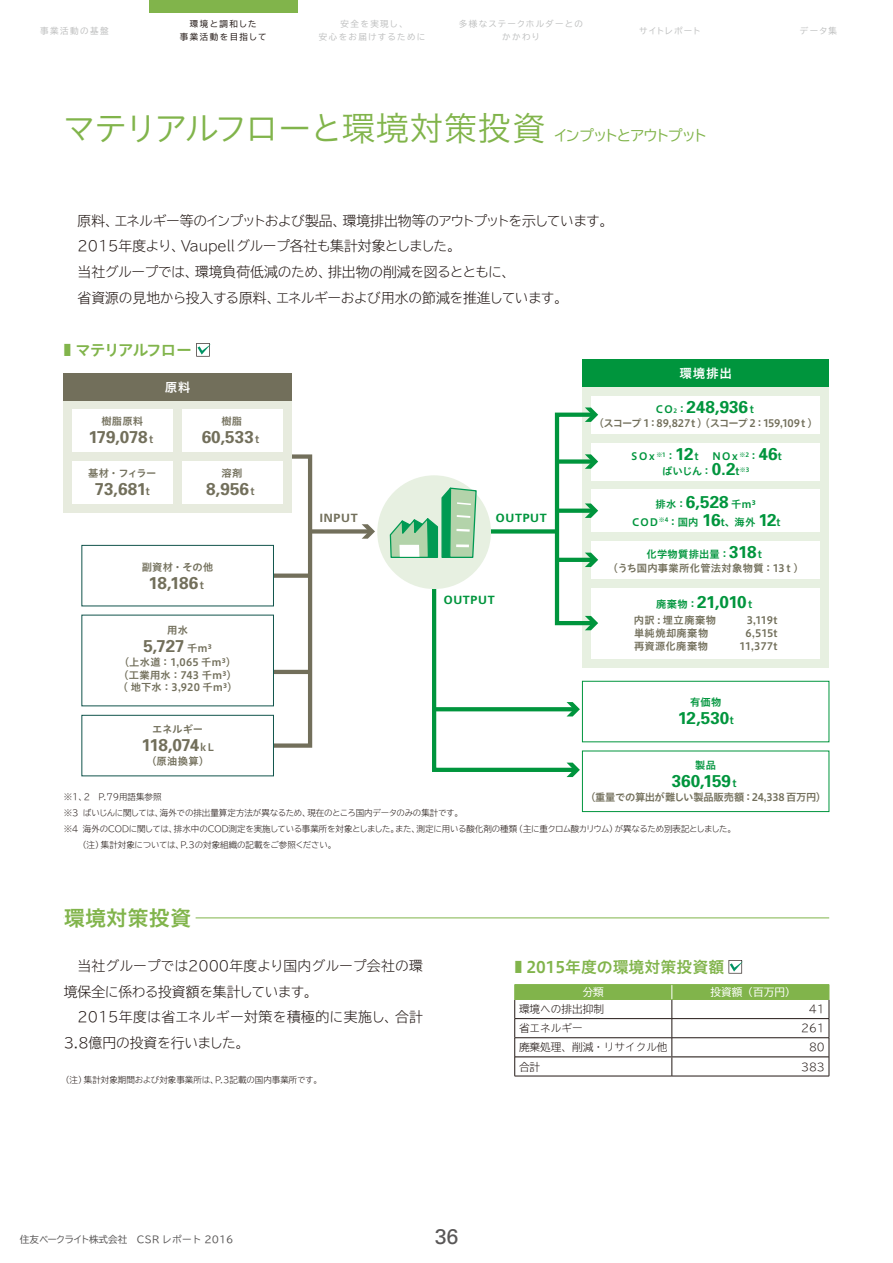
<style>
.page{position:relative;width:893px;height:1263px;background:#fff}
.page>*{position:absolute;margin:0;border:0;box-sizing:border-box;transform-origin:0 0}
.t1{font:34.05px "Hiragino UD Sans Std W3";letter-spacing:-.065em;color:#81b44b}
.t2{font:21.3px "Hiragino UD Sans Std W6";color:#81b44b}
.t3{font:21.3px "Univers";color:#595757}
.t4{font:700 17.1px "Univers";letter-spacing:-.02em;color:#726f5b}
.t5{font:700 17.1px "Univers";letter-spacing:-.01em;color:#00953d}
.t6{font:15.9px "Hiragino UD Sans Std W6";color:#81b44b;scale:.5 1}
.t7{font:15.9px "Hiragino UD Sans Std W6";letter-spacing:-.095em;color:#81b44b;scale:.5 1}
.t8{font:14.85px "TBUD Go Std";letter-spacing:-.135em;color:#81b44b}
.t9{font:300 13.8px/25.7px "TBUD Go Std Super";letter-spacing:-.03em;color:#221815}
.t10{font:300 13.8px/25.7px "TBUD Go Std Super";letter-spacing:-.01em;color:#221815}
.t11{font:12.6px "Hiragino UD Sans Std W6";letter-spacing:.055em;color:#fff}
.t12{font:700 11.4px "Univers";letter-spacing:.055em;color:#00953d}
.t13{font:700 11.4px "Univers";letter-spacing:.06em;color:#726f5b}
.t14{font:300 10.65px "TBUD Go Std Super";color:#221815}
.t15{font:10.65px "TBUD Go Std";color:#fff}
.t16{font:10.35px/12.6px "Hiragino UD Sans Std W6";letter-spacing:.015em;color:#726f5b;text-align:center}
.t17{font:10.35px "Hiragino UD Sans Std W6";letter-spacing:-.095em;color:#726f5b}
.t18{font:10.35px/14.9px "Hiragino UD Sans Std W6";letter-spacing:-.09em;color:#00953d;text-align:center}
.t19{font:10.35px/17.1px "Hiragino UD Sans Std W6";letter-spacing:.015em;color:#00953d;text-align:center}
.t20{font:10.35px "Hiragino UD Sans Std W6";letter-spacing:-.025em;color:#726f5b}
.t21{font:10.35px "Hiragino UD Sans Std W6";letter-spacing:.04em;color:#726f5b}
.t22{font:10.35px "Hiragino UD Sans Std W6";letter-spacing:-.005em;color:#00953d}
.t23{font:9.6px "TBUD Go Std";color:#595757}
.t24{font:300 8.55px/15.9px "TBUD Go Std Super";letter-spacing:-.02em;color:#221815}
.t25{font:300 8.55px "TBUD Go Std Super";color:#221815}
.t26{font:8.55px/12.8px "TBUD Go Std";letter-spacing:.155em;color:#bfc0c0;text-align:center}
.t27{font:8.55px/12.8px "TBUD Go Std";letter-spacing:.135em;color:#bfc0c0;text-align:center}
.t28{font:8.55px/12.8px "TBUD Go Std";letter-spacing:.165em;color:#221815;text-align:center}
.t29{font:8.55px "TBUD Go Std";letter-spacing:.175em;color:#bfc0c0}
.t30{font:8.55px "TBUD Go Std";letter-spacing:.045em;color:#bfc0c0}
.s1{font-family:"Hiragino UD Sans Std W6";font-weight:400;font-size:10.35px}
.s2{font-family:"Hiragino UD Sans Std W6";font-weight:400;font-size:6px}
.s3{font-family:"Univers";font-weight:700;font-size:17.1px}
.s4{color:#00953d}
.s5{font-family:"Univers";font-weight:700;font-size:17.1px;color:#00953d}
</style>
<div class="page">
<svg style="left:196px;top:343px;width:15px;height:14px"></svg>
<div style="left:377px;top:475px;width:114px;height:114px;background:#e7f0e1;border-radius:50%"></div>
<svg style="left:251px;top:454px;width:62px;height:294px"></svg>
<div style="left:310px;top:529px;width:60px;height:5px;background:#726f5b"></div>
<svg style="left:362px;top:524px;width:13px;height:15px"></svg>
<div style="left:64px;top:373px;width:228px;height:28px;background:#726f5b"></div>
<div style="left:64px;top:401px;width:228px;height:111px;background:#e7ebde"></div>
<div style="left:73px;top:410px;width:100px;height:42px;background:#fff"></div>
<div style="left:182px;top:410px;width:101px;height:42px;background:#fff"></div>
<div style="left:73px;top:461px;width:100px;height:42px;background:#fff"></div>
<div style="left:182px;top:461px;width:101px;height:42px;background:#fff"></div>
<div style="left:582px;top:359px;width:247px;height:28px;background:#00953d"></div>
<div style="left:582px;top:387px;width:247px;height:280px;background:#e7f0e1"></div>
<div style="left:592px;top:396px;width:228px;height:38px;background:#fff"></div>
<div style="left:592px;top:443px;width:228px;height:37px;background:#fff"></div>
<div style="left:592px;top:489px;width:228px;height:43px;background:#fff"></div>
<div style="left:592px;top:541px;width:228px;height:38px;background:#fff"></div>
<div style="left:582px;top:751px;width:247px;height:61px;border:1px solid #00953d"></div>
<div style="left:582px;top:681px;width:247px;height:61px;border:1px solid #00953d"></div>
<div style="left:82px;top:715px;width:191px;height:61px;background:#fff"></div>
<div style="left:82px;top:715px;width:192px;height:61px;border:1px solid #11544c"></div>
<div style="left:82px;top:545px;width:191px;height:61px;background:#fff"></div>
<div style="left:82px;top:545px;width:192px;height:61px;border:1px solid #11544c"></div>
<div style="left:82px;top:615px;width:191px;height:91px;background:#fff"></div>
<div style="left:592px;top:588px;width:228px;height:70px;background:#fff"></div>
<div style="left:555px;top:413px;width:40px;height:212px;border:4px solid #00953d"></div>
<svg style="left:585px;top:407px;width:13px;height:15px"></svg>
<div style="left:557px;top:459px;width:36px;height:5px;background:#00953d"></div>
<svg style="left:585px;top:454px;width:13px;height:15px"></svg>
<svg style="left:389px;top:486px;width:209px;height:291px"></svg>
<hr style="left:64px;top:918px;width:765px;height:1px;background:#81b44b">
<div style="left:64px;top:912px;width:132px;height:12px;background:#fff"></div>
<hr style="left:514px;top:1076px;width:158px;height:1px;background:#221815">
<hr style="left:672px;top:1076px;width:157px;height:1px;background:#221815">
<svg style="left:514px;top:984px;width:316px;height:92px"></svg>
<hr style="left:514px;top:999px;width:158px;height:1px;background:#81b44b">
<hr style="left:672px;top:999px;width:157px;height:1px;background:#81b44b">
<svg style="left:728px;top:960px;width:15px;height:13px"></svg>
<div style="left:149px;top:0;width:149px;height:13px;background:#81b44b"></div>
<p class="t28" style="left:180px;top:18px;width:88px">環境と調和した<br>事業活動を目指して</p>
<p class="t27" style="left:459px;top:18px;width:126px">多様なステークホルダーとのかかわり</p>
<p class="t26" style="left:800px;top:24px;width:39px">データ集</p>
<p class="t29" style="left:40px;top:23px;width:70px">事業活動の基盤</p>
<p class="t26" style="left:319px;top:18px;width:108px">安全を実現し、<br>安心をお届けするために</p>
<p class="t30" style="left:639px;top:23px;width:63px">サイトレポート</p>
<h1 class="t1" style="left:62px;top:102px;width:485px">マテリアルフローと環境対策投資</h1>
<h3 class="t8" style="left:553px;top:123px;width:156px">インプットとアウトプット</h3>
<h3 class="t9" style="left:78px;top:207px;width:537px">原料、エネルギー等のインプットおよび製品、環境排出物等のアウトプットを示しています。2015年度より、Vaupellグループ各社も集計対象としました。<br>当社グループでは、環境負荷低減のため、排出物の削減を図るとともに、<br>省資源の見地から投入する原料、エネルギーおよび用水の節減を推進しています。</h3>
<h3 class="t7" style="left:64px;top:338px;width:258px">■ マテリアルフロー</h3>
<h3 class="t11" style="left:165px;top:378px;width:27px">原料</h3>
<p class="t16" style="left:101px;top:414px;width:43px">樹脂原料</p>
<h3 class="t4" style="left:88px;top:426px;width:69px">179,078<span class="s1">ｔ</span></h3>
<p class="t16" style="left:88px;top:466px;width:70px">基材・フィラー</p>
<h3 class="t4" style="left:95px;top:478px;width:56px">73,681<span class="s1">t</span></h3>
<p class="t16" style="left:221px;top:414px;width:22px">樹脂</p>
<h3 class="t4" style="left:202px;top:426px;width:62px">60,533<span class="s1">ｔ</span></h3>
<p class="t16" style="left:221px;top:466px;width:23px">溶剤</p>
<h3 class="t4" style="left:206px;top:478px;width:53px">8,956<span class="s1">ｔ</span></h3>
<p class="t16" style="left:142px;top:560px;width:73px">副資材・その他</p>
<h3 class="t4" style="left:149px;top:572px;width:60px">18,186<span class="s1">ｔ</span></h3>
<p class="t16" style="left:167px;top:623px;width:22px">用水</p>
<h3 class="t4" style="left:143px;top:635px;width:70px">5,727 <span class="s1">千ｍ³</span></h3>
<p class="t16" style="left:118px;top:655px;width:121px;text-align:left">（上水道： 1,065 千ｍ³）（工業用水： 743 千ｍ³）（ 地下水： 3,920 千ｍ³）</p>
<h3 class="t13" style="left:320px;top:510px;width:39px">INPUT</h3>
<h3 class="t12" style="left:496px;top:510px;width:52px">OUTPUT</h3>
<h3 class="t12" style="left:444px;top:593px;width:52px">OUTPUT</h3>
<h3 class="t11" style="left:679px;top:364px;width:54px">環境排出</h3>
<h3 class="t5" style="left:655px;top:396px;width:104px"><span class="s1">ＣＯ</span><span class="s2">2</span><span class="s1">：</span>248,936<span class="s1">ｔ</span></h3>
<p class="t17" style="left:594px;top:415px;width:225px">（スコープ 1：89,827ｔ）（スコープ 2：159,109ｔ）</p>
<p class="t18" style="left:629px;top:448px;width:154px">ＳＯｘ<sup>※1</sup>：<span class="s3">12</span>ｔ　ＮＯｘ<sup>※2</sup>：<span class="s3">46</span>tばいじん： <span class="s3">0.2</span>t<sup>※3</sup></p>
<p class="t19" style="left:631px;top:495px;width:151px">排水：<span class="s3">6,528</span> 千ｍ³<br>ＣＯＤ<sup>※4</sup>：国内 <span class="s3">16</span>t、海外 <span class="s3">12</span>t</p>
<p class="t16" style="left:608px;top:547px;width:197px;line-height:13.8px"><span class="s4">化学物質排出量：</span><span class="s5">318</span><span class="s4">ｔ<br></span>（うち国内事業所化管法対象物質：13ｔ）</p>
<h3 class="t5" style="left:656px;top:591px;width:101px"><span class="s1">廃棄物：</span>21,010<span class="s1">ｔ</span></h3>
<p class="t16" style="left:634px;top:614px;width:84px">内訳 : 埋立廃棄物</p>
<p class="t16" style="left:747px;top:614px;width:32px">3,119t</p>
<p class="t21" style="left:634px;top:625px;width:76px">単純焼却廃棄物</p>
<p class="t16" style="left:745px;top:626px;width:33px">6,515t</p>
<p class="t21" style="left:634px;top:638px;width:76px">再資源化廃棄物</p>
<p class="t16" style="left:740px;top:639px;width:39px">11,377t</p>
<p class="t22" style="left:690px;top:694px;width:33px">有価物</p>
<h3 class="t5" style="left:678px;top:707px;width:57px">12,530<span class="s1">t</span></h3>
<p class="t16" style="left:152px;top:722px;width:52px">エネルギー</p>
<h3 class="t4" style="left:141px;top:734px;width:74px">118,074<span class="s1">ｋL</span></h3>
<p class="t16" style="left:146px;top:754px;width:64px">（原油換算）</p>
<p class="t22" style="left:695px;top:757px;width:22px">製品</p>
<h3 class="t5" style="left:672px;top:770px;width:70px">360,159<span class="s1">ｔ</span></h3>
<p class="t20" style="left:585px;top:789px;width:242px">（重量での算出が難しい製品販売額：24,338 百万円）</p>
<p class="t24" style="left:64px;top:789px;width:674px">※1、2　P.79用語集参照<br>※3 ばいじんに関しては、海外での排出量算定方法が異なるため、現在のところ国内データのみの集計です。<br>※4 海外のCODに関しては、排水中のＣＯＤ測定を実施している事業所を対象としました。また、測定に用いる酸化剤の種類（主に重クロム酸カリウム）が異なるため別表記としました。　　（注）集計対象については、P.3の対象組織の記載をご参照ください。</p>
<h2 class="t2" style="left:64px;top:902px;width:129px">環境対策投資</h2>
<h3 class="t10" style="left:64px;top:952px;width:361px;text-indent:14px">当社グループでは2000年度より国内グループ会社の環境保全に係わる投資額を集計しています。</h3>
<h3 class="t10" style="left:64px;top:1004px;width:361px;text-indent:14px">2015年度は省エネルギー対策を積極的に実施し、合計<br>3.8億円の投資を行いました。</h3>
<p class="t25" style="left:61px;top:1072px;width:262px">（注）集計対象期間および対象事業所は、P.3記載の国内事業所です。</p>
<h3 class="t6" style="left:514px;top:955px;width:421px">■ 2015年度の環境対策投資額</h3>
<p class="t15" style="left:583px;top:983px;width:23px">分類</p>
<p class="t15" style="left:711px;top:983px;width:87px">投資額（百万円）</p>
<p class="t14" style="left:519px;top:1000px;width:87px">環境への排出抑制</p>
<p class="t14" style="left:809px;top:1000px;width:17px">41</p>
<p class="t14" style="left:519px;top:1019px;width:65px">省エネルギー</p>
<p class="t14" style="left:801px;top:1019px;width:25px">261</p>
<p class="t14" style="left:519px;top:1038px;width:150px">廃棄処理、削減・リサイクル他</p>
<p class="t14" style="left:809px;top:1038px;width:17px">80</p>
<p class="t14" style="left:519px;top:1058px;width:23px">合計</p>
<p class="t14" style="left:801px;top:1058px;width:25px">383</p>
<p class="t23" style="left:20px;top:1231px;width:215px">住友ベークライト株式会社　CSR レポート 2016</p>
<h2 class="t3" style="left:435px;top:1223px;width:25px">36</h2>
</div>
